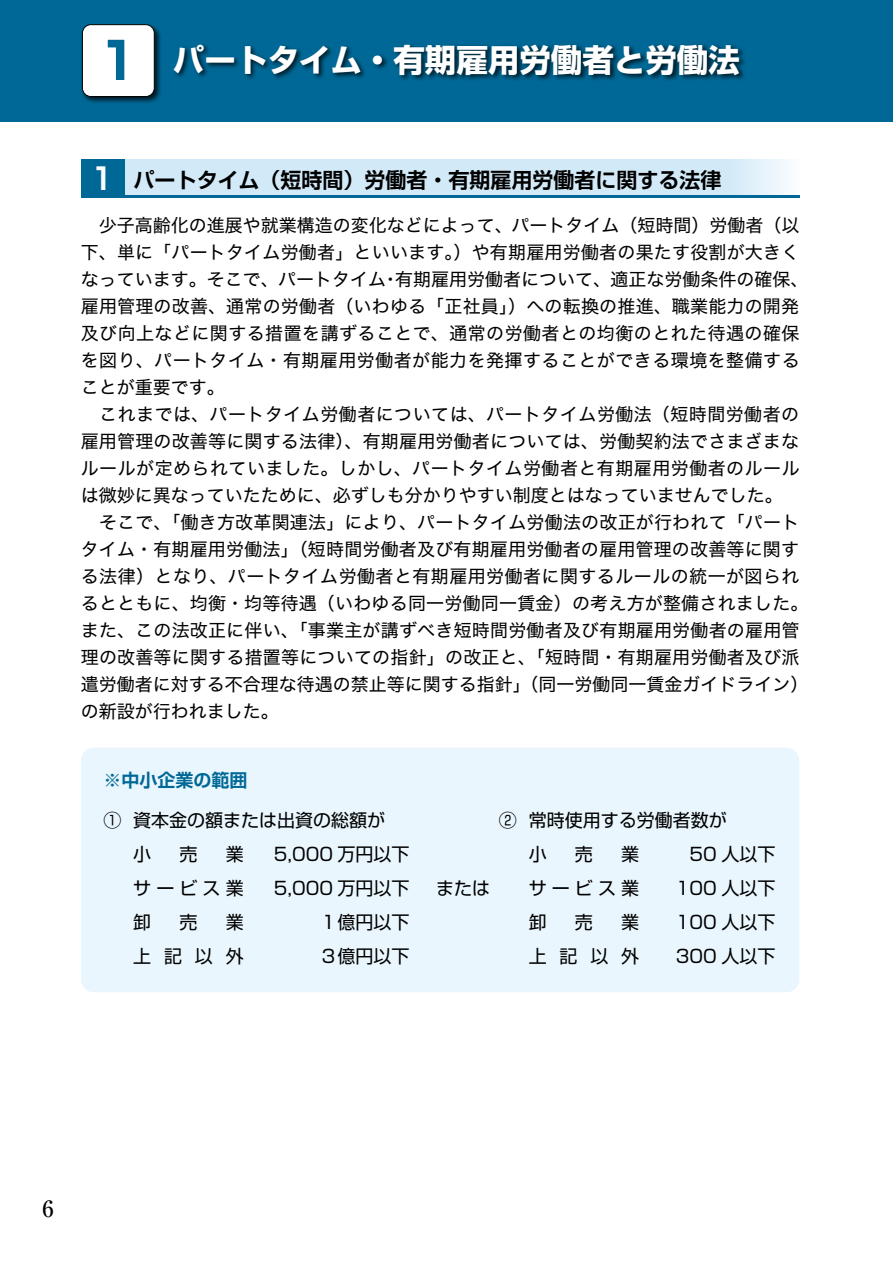
<style>
.page{position:relative;width:893px;height:1263px;background:#fff}
.page>*{position:absolute;margin:0;border:0;box-sizing:border-box;transform-origin:0 0}
.t1{font:700 31.5px "Shin Go Pro";color:#fff}
.t2{font:500 22.5px "Ryumin Pro";color:#000}
.t3{font:700 21px "Shin Go Pro De";color:#000}
.t4{font:18px/27px "Hira Kaku Std W4";letter-spacing:.01em;color:#000}
.t5{font:18px "Shin Go Pro";color:#000}
.t6{font:700 18px "Shin Go Pro De";color:#006896}
.s1{font-size:51px;color:#006896}
.s2{font-size:30px;color:#fff}
</style>
<div class="page">
<div style="left:0;top:0;width:893px;height:121px;background:#006896"></div>
<div style="left:173px;top:43px;width:573px;height:39px;background:#000;opacity:.75"></div>
<div style="left:81px;top:23px;width:81px;height:81px;background:#000;opacity:.75"></div>
<div style="left:82px;top:25px;width:72px;height:72px;background:#fff;border-radius:9px"></div>
<div style="left:82px;top:24px;width:72px;height:73px;border:1px solid #000;border-radius:9px"></div>
<div style="left:81px;top:159px;width:718px;height:37px;background:#d2eaf8"></div>
<div style="left:81px;top:159px;width:43px;height:39px;background:#006896"></div>
<hr style="left:124px;top:196px;width:675px;height:2px;background:#006896">
<div style="left:81px;top:747px;width:718px;height:245px;background:#eaf6fd;border-radius:13px"></div>
<h1 class="t1" style="left:98px;top:35px;width:644px"><span class="s1">1</span> パートタイム・有期雇用労働者と労働法</h1>
<p class="t3" style="left:91px;top:163px;width:632px"><span class="s2">1</span> パートタイム（短時間）労働者・有期雇用労働者に関する法律</p>
<p class="t4" style="left:81px;top:211px;width:729px">　少子高齢化の進展や就業構造の変化などによって、パートタイム（短時間）労働者（以下、単に「パートタイム労働者」といいます。）や有期雇用労働者の果たす役割が大きくなっています。そこで、パートタイム・有期雇用労働者について、適正な労働条件の確保、雇用管理の改善、通常の労働者（いわゆる「正社員」）への転換の推進、職業能力の開発及び向上などに関する措置を講ずることで、通常の労働者との均衡のとれた待遇の確保を図り、パートタイム・有期雇用労働者が能力を発揮することができる環境を整備することが重要です。<br>　これまでは、パートタイム労働者については、パートタイム労働法（短時間労働者の雇用管理の改善等に関する法律）、有期雇用労働者については、労働契約法でさまざまなルールが定められていました。しかし、パートタイム労働者と有期雇用労働者のルールは微妙に異なっていたために、必ずしも分かりやすい制度とはなっていませんでした。<br>　そこで、「働き方改革関連法」により、パートタイム労働法の改正が行われて「パートタイム・有期雇用労働法」（短時間労働者及び有期雇用労働者の雇用管理の改善等に関する法律）となり、パートタイム労働者と有期雇用労働者に関するルールの統一が図られるとともに、均衡・均等待遇（いわゆる同一労働同一賃金）の考え方が整備されました。また、この法改正に伴い、「事業主が講ずべき短時間労働者及び有期雇用労働者の雇用管理の改善等に関する措置等についての指針」の改正と、「短時間・有期雇用労働者及び派遣労働者に対する不合理な待遇の禁止等に関する指針」（同一労働同一賃金ガイドライン）の新設が行われました。</p>
<p class="t6" style="left:103px;top:765px;width:146px">※中小企業の範囲</p>
<p class="t5" style="left:103px;top:805px;width:283px">① 資本金の額または出資の総額が</p>
<p class="t5" style="left:499px;top:805px;width:229px">② 常時使用する労働者数が</p>
<p class="t5" style="left:133px;top:839px;width:19px">小</p>
<p class="t5" style="left:180px;top:839px;width:19px">売</p>
<p class="t5" style="left:226px;top:839px;width:19px">業</p>
<p class="t5" style="left:274px;top:839px;width:137px">5,000 万円以下</p>
<p class="t5" style="left:529px;top:839px;width:19px">小</p>
<p class="t5" style="left:575px;top:839px;width:19px">売</p>
<p class="t5" style="left:621px;top:839px;width:19px">業</p>
<p class="t5" style="left:689px;top:839px;width:87px">50 人以下</p>
<p class="t5" style="left:133px;top:873px;width:112px">サービス業</p>
<p class="t5" style="left:274px;top:873px;width:218px">5,000 万円以下　または</p>
<p class="t5" style="left:529px;top:873px;width:112px">サービス業</p>
<p class="t5" style="left:676px;top:873px;width:101px">100 人以下</p>
<p class="t5" style="left:133px;top:907px;width:19px">卸</p>
<p class="t5" style="left:180px;top:907px;width:19px">売</p>
<p class="t5" style="left:226px;top:907px;width:19px">業</p>
<p class="t5" style="left:320px;top:907px;width:91px">１億円以下</p>
<p class="t5" style="left:529px;top:907px;width:19px">卸</p>
<p class="t5" style="left:575px;top:907px;width:19px">売</p>
<p class="t5" style="left:621px;top:907px;width:19px">業</p>
<p class="t5" style="left:676px;top:907px;width:101px">100 人以下</p>
<p class="t5" style="left:133px;top:941px;width:112px">上記以外</p>
<p class="t5" style="left:320px;top:941px;width:91px">３億円以下</p>
<p class="t5" style="left:529px;top:941px;width:112px">上記以外</p>
<p class="t5" style="left:676px;top:941px;width:101px">300 人以下</p>
<p class="t2" style="left:43px;top:1191px;width:13px">6</p>
</div>
